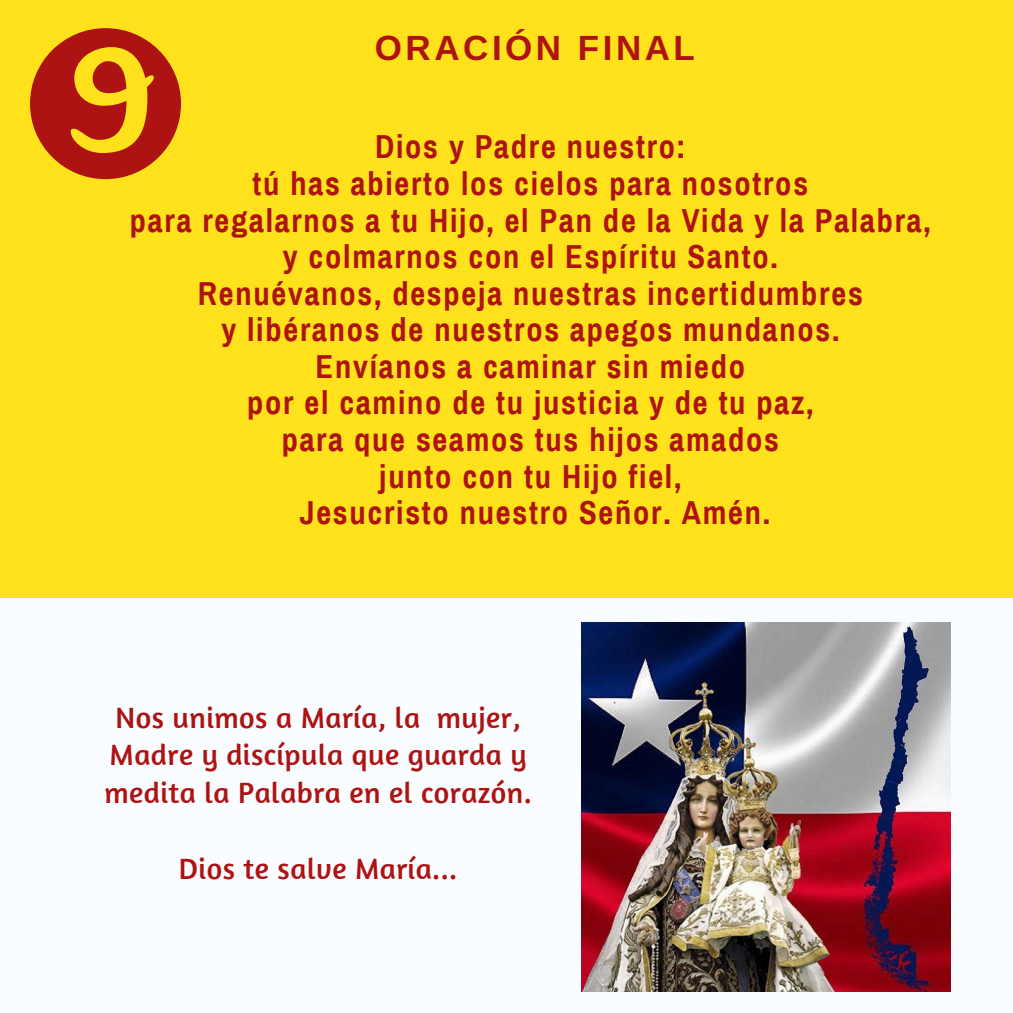
<style>
.page{position:relative;width:1013px;height:1013px;background:#fff}
.page>*{position:absolute;margin:0;border:0;box-sizing:border-box;transform-origin:0 0}
.t1{font:700 35px "Arimo";letter-spacing:.1em;color:#ad1313}
.t2{font:700 32.5px "Archivo Narrow";letter-spacing:.055em;color:#ad1313}
.t3{font:30px/37.8px "Amaranth";letter-spacing:.015em;color:#ad1313;text-align:center}
</style>
<div class="page">
<div style="left:0;top:0;width:1012px;height:1012px;background:#ffe11c"></div>
<div style="left:0;top:598px;width:1012px;height:414px;background:#fafdff"></div>
<svg style="left:30px;top:28px;width:151px;height:151px"></svg>
<img style="left:581px;top:622px;width:369px;height:369px">
<p class="t1" style="left:375px;top:29px;width:321px">ORACIÓN FINAL</p>
<p class="t2" style="left:375px;top:130px;width:312px">Dios y Padre nuestro:</p>
<p class="t2" style="left:252px;top:166px;width:557px">tú has abierto los cielos para nosotros</p>
<p class="t2" style="left:130px;top:203px;width:802px">para regalarnos a tu Hijo, el Pan de la Vida y la Palabra,</p>
<p class="t2" style="left:283px;top:239px;width:496px">y colmarnos con el Espíritu Santo.</p>
<p class="t2" style="left:198px;top:276px;width:666px">Renuévanos, despeja nuestras incertidumbres</p>
<p class="t2" style="left:221px;top:313px;width:619px">y libéranos de nuestros apegos mundanos.</p>
<p class="t2" style="left:315px;top:349px;width:431px">Envíanos a caminar sin miedo</p>
<p class="t2" style="left:247px;top:386px;width:568px">por el camino de tu justicia y de tu paz,</p>
<p class="t2" style="left:282px;top:422px;width:499px">para que seamos tus hijos amados</p>
<p class="t2" style="left:379px;top:459px;width:304px">junto con tu Hijo fiel,</p>
<p class="t2" style="left:300px;top:495px;width:472px">Jesucristo nuestro Señor. Amén.</p>
<p class="t3" style="left:104px;top:697px;width:429px">Nos unimos a María, la mujer,<br>Madre y discípula que guarda y medita la Palabra en el corazón.</p>
<p class="t3" style="left:179px;top:848px;width:280px">Dios te salve María...</p>
</div>
